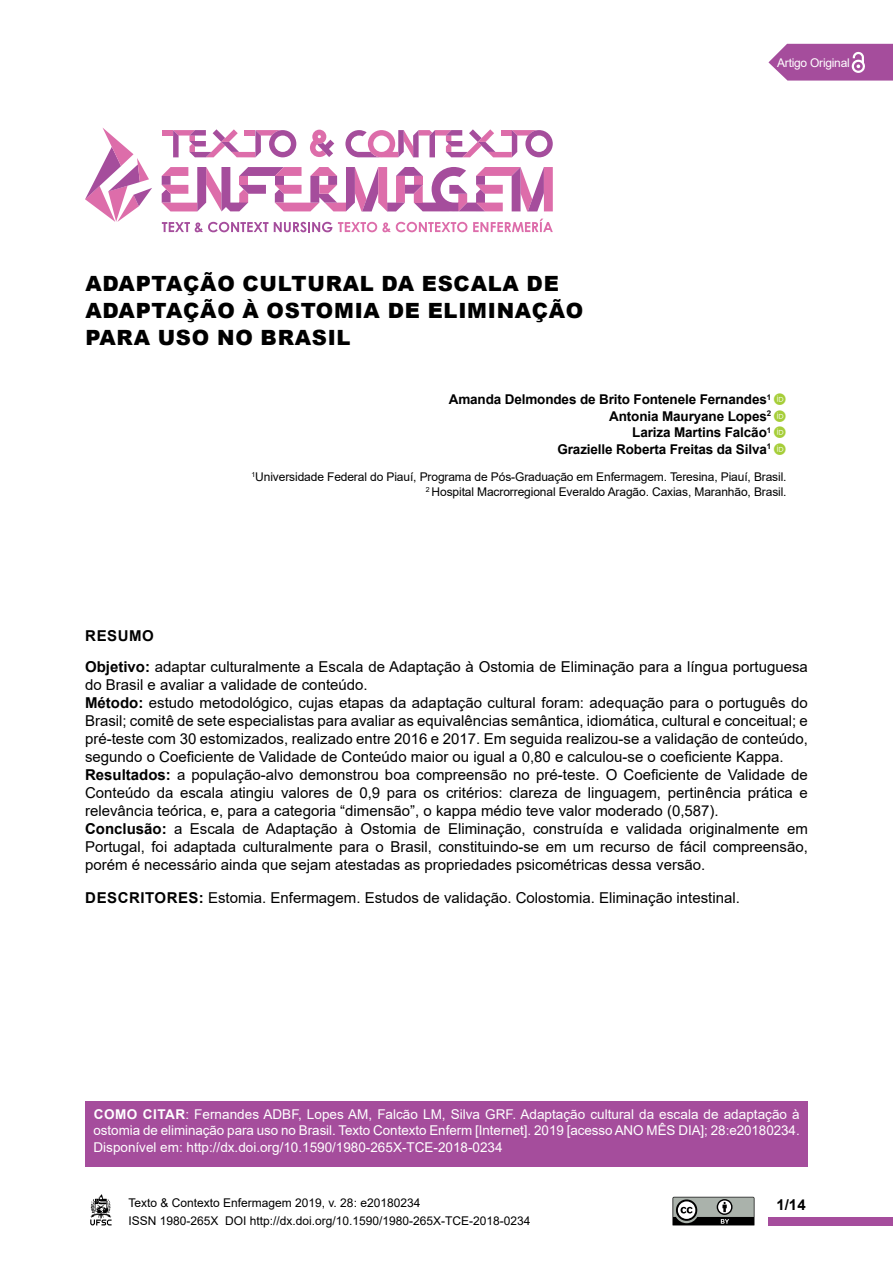
<style>
.page{position:relative;width:893px;height:1263px;background:#fff}
.page>*{position:absolute;margin:0;border:0;box-sizing:border-box;transform-origin:0 0}
.t1{font:900 21px/27px "Arial";letter-spacing:.035em;color:#000}
.t2{font:15px/18px "Arial";color:#000}
.t3{font:700 15px "Arial";color:#000}
.t4{font:13.5px/16.2px "Arial";color:#fff;text-align:justify}
.t5{font:700 13.5px/16.5px "Arial";letter-spacing:-.01em;color:#000;text-align:right}
.t6{font:12px/18px "Arial";letter-spacing:-.01em;color:#000}
.t7{font:12px "Arial";letter-spacing:-.02em;color:#fff}
.s1{font-weight:700}
</style>
<div class="page">
<div style="left:769px;top:1217px;width:124px;height:8px;background:#a54d9c"></div>
<svg style="left:90px;top:1194px;width:22px;height:31px"></svg>
<svg style="left:162px;top:167px;width:391px;height:45px"></svg>
<div style="left:162px;top:130px;width:11px;height:6px;background:#dd6daa"></div>
<svg style="left:173px;top:129px;width:123px;height:28px"></svg>
<svg style="left:310px;top:129px;width:243px;height:28px"></svg>
<svg style="left:162px;top:222px;width:106px;height:10px"></svg>
<svg style="left:274px;top:222px;width:58px;height:10px"></svg>
<svg style="left:338px;top:222px;width:129px;height:10px"></svg>
<svg style="left:473px;top:219px;width:80px;height:13px"></svg>
<svg style="left:85px;top:128px;width:67px;height:94px"></svg>
<svg style="left:768px;top:44px;width:125px;height:37px;background:#af61a7"></svg>
<svg style="left:672px;top:1197px;width:83px;height:29px;background:#777b78"></svg>
<div style="left:85px;top:1101px;width:723px;height:66px;background:#a54d9c"></div>
<h1 class="t1" style="left:85px;top:270px;width:500px">ADAPTAÇÃO CULTURAL DA ESCALA DE<br>ADAPTAÇÃO À OSTOMIA DE ELIMINAÇÃO<br>PARA USO NO BRASIL</h1>
<p class="t7" style="left:777px;top:54px;width:74px">Artigo Original</p>
<p class="t5" style="left:449px;top:392px;width:324px">Amanda Delmondes de Brito Fontenele Fernandes<sup>1<br></sup>Antonia Mauryane Lopes<sup>2<br></sup>Lariza Martins Falcão<sup>1<br></sup>Grazielle Roberta Freitas da Silva<sup>1</sup></p>
<p class="t6" style="left:251px;top:470px;width:537px;line-height:14.4px;text-align:right"><sup>1</sup>Universidade Federal do Piauí, Programa de Pós-Graduação em Enfermagem. Teresina, Piauí, Brasil.<br><sup>2</sup> Hospital Macrorregional Everaldo Aragão. Caxias, Maranhão, Brasil.</p>
<p class="t2" style="left:85px;top:620px;width:724px;line-height:30.8px"><span class="s1">RESUMO<br>Objetivo:</span> adaptar culturalmente a Escala de Adaptação à Ostomia de Eliminação para a língua portuguesa</p>
<p class="t2" style="left:85px;top:675px;width:724px">do Brasil e avaliar a validade de conteúdo.<br><span class="s1">Método:</span> estudo metodológico, cujas etapas da adaptação cultural foram: adequação para o português do Brasil; comitê de sete especialistas para avaliar as equivalências semântica, idiomática, cultural e conceitual; e pré-teste com 30 estomizados, realizado entre 2016 e 2017. Em seguida realizou-se a validação de conteúdo, segundo o Coeficiente de Validade de Conteúdo maior ou igual a 0,80 e calculou-se o coeficiente Kappa.<br><span class="s1">Resultados:</span> a população-alvo demonstrou boa compreensão no pré-teste. O Coeficiente de Validade de Conteúdo da escala atingiu valores de 0,9 para os critérios: clareza de linguagem, pertinência prática e relevância teórica, e, para a categoria “dimensão”, o kappa médio teve valor moderado (0,587).<br><span class="s1">Conclusão:</span> a Escala de Adaptação à Ostomia de Eliminação, construída e validada originalmente em Portugal, foi adaptada culturalmente para o Brasil, constituindo-se em um recurso de fácil compreensão, porém é necessário ainda que sejam atestadas as propriedades psicométricas dessa versão.</p>
<p class="t2" style="left:85px;top:888px;width:656px"><span class="s1">DESCRITORES:</span> Estomia. Enfermagem. Estudos de validação. Colostomia. Eliminação intestinal.</p>
<p class="t4" style="left:94px;top:1106px;width:708px"><span class="s1">COMO CITAR</span>: Fernandes ADBF, Lopes AM, Falcão LM, Silva GRF. Adaptação cultural da escala de adaptação à ostomia de eliminação para uso no Brasil. Texto Contexto Enferm [Internet]. 2019 [acesso ANO MÊS DIA]; 28:e20180234.<br>Disponível em: http://dx.doi.org/10.1590/1980-265X-TCE-2018-0234</p>
<p class="t6" style="left:128px;top:1194px;width:404px">Texto &amp; Contexto Enfermagem 2019, v. 28: e20180234<br>ISSN 1980-265X DOI http://dx.doi.org/10.1590/1980-265X-TCE-2018-0234</p>
<p class="t3" style="left:776px;top:1194px;width:31px">1/14</p>
</div>
